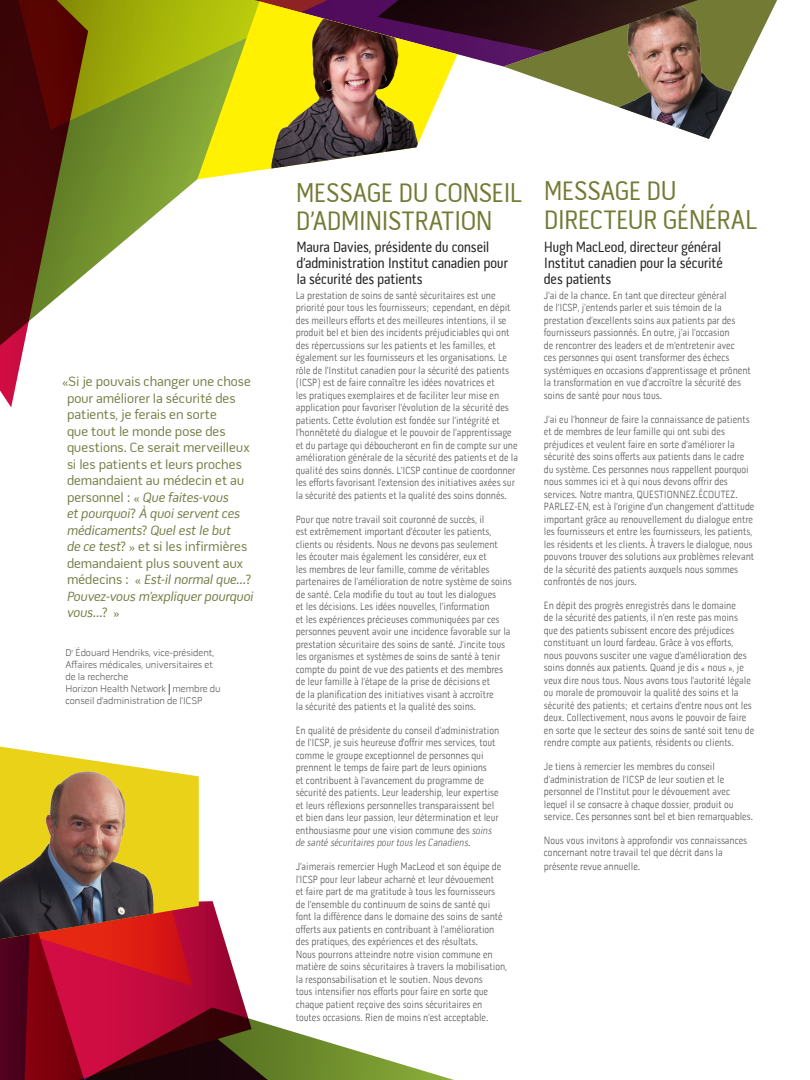
<style>
.page{position:relative;width:810px;height:1080px;background:#fff}
.page>*{position:absolute;margin:0;border:0;box-sizing:border-box;transform-origin:0 0}
.t1{font:27.5px/28.8px "Pill Gothic 300 mg";letter-spacing:-.02em;color:#727a34}
.t2{font:15px/16.2px "Pill Gothic 300 mg";letter-spacing:-.015em;color:#231f20}
.t3{font:13.75px/16.5px "Pill Gothic 600 mg";color:#727c42}
.t4{font:300 10.62px/12.5px "Pill Gothic 300 mg";color:#57585a}
.Paragraph_Style_1{font:300 10px/12px "Pill Gothic 600 mg";color:#57585a}
.s1{font-style:italic}
.s2{font-family:"Pill Gothic 300 mg Light Obq";font-weight:400}
</style>
<div class="page">
<svg style="left:368px;top:0;width:135px;height:67px"></svg>
<svg style="left:88px;top:130px;width:111px;height:142px"></svg>
<svg style="left:88px;top:0;width:280px;height:130px"></svg>
<svg style="left:0;top:0;width:88px;height:407px"></svg>
<svg style="left:197px;top:1px;width:260px;height:178px"></svg>
<img style="left:271px;top:5px;width:165px;height:164px">
<svg style="left:503px;top:0;width:274px;height:91px"></svg>
<img style="left:573px;top:0;width:202px;height:139px">
<svg style="left:0;top:901px;width:454px;height:179px"></svg>
<svg style="left:0;top:747px;width:199px;height:192px;fill:#e9d217"></svg>
<img style="left:0;top:748px;width:182px;height:191px">
<p class="t3" style="left:67px;top:374px;width:188px;text-indent:-5px">«Si je pouvais changer une chose pour améliorer la sécurité des patients, je ferais en sorte<br>que tout le monde pose des questions. Ce serait merveilleux si les patients et leurs proches demandaient au médecin et au personnel : « <span class="s1">Que faites-vous<br>et pourquoi</span>? <span class="s1">À quoi servent ces médicaments</span>? <span class="s1">Quel est le but<br>de ce test</span>? » et si les infirmières demandaient plus souvent aux médecins : « <span class="s1">Est-il normal que…</span>?<br><span class="s1">Pouvez-vous m’expliquer pourquoi vous…</span>? »</p>
<p class="Paragraph_Style_1" style="left:65px;top:647px;width:150px">D<sup>r</sup> Édouard Hendriks, vice-président,<br>Affaires médicales, universitaires et de la recherche</p>
<p class="Paragraph_Style_1" style="left:65px;top:683px;width:157px">Horizon Health Network membre du conseil d’administration de l’ICSP</p>
<p class="t1" style="left:296px;top:178px;width:227px">MESSAGE DU CONSEIL<br>D’ADMINISTRATION</p>
<p class="t1" style="left:544px;top:177px;width:215px">MESSAGE DU<br>DIRECTEUR GÉNÉRAL</p>
<p class="t2" style="left:544px;top:239px;width:179px">Hugh MacLeod, directeur général</p>
<p class="t2" style="left:544px;top:255px;width:180px">Institut canadien pour la sécurité des patients</p>
<p class="t2" style="left:296px;top:239px;width:213px">Maura Davies, présidente du conseil d’administration Institut canadien pour la sécurité des patients</p>
<p class="t4" style="left:296px;top:289px;width:224px">La prestation de soins de santé sécuritaires est une priorité pour tous les fournisseurs; cependant, en dépit des meilleurs efforts et des meilleures intentions, il se produit bel et bien des incidents préjudiciables qui ont des répercussions sur les patients et les familles, et également sur les fournisseurs et les organisations. Le rôle de l’Institut canadien pour la sécurité des patients (ICSP) est de faire connaître les idées novatrices et<br>les pratiques exemplaires et de faciliter leur mise en application pour favoriser l’évolution de la sécurité des patients. Cette évolution est fondée sur l’intégrité et l’honnêteté du dialogue et le pouvoir de l’apprentissage et du partage qui déboucheront en fin de compte sur une amélioration générale de la sécurité des patients et de la qualité des soins donnés. L’ICSP continue de coordonner les efforts favorisant l’extension des initiatives axées sur la sécurité des patients et la qualité des soins donnés.</p>
<p class="t4" style="left:296px;top:513px;width:217px">Pour que notre travail soit couronné de succès, il<br>est extrêmement important d’écouter les patients, clients ou résidents. Nous ne devons pas seulement<br>les écouter mais également les considérer, eux et<br>les membres de leur famille, comme de véritables partenaires de l’amélioration de notre système de soins de santé. Cela modifie du tout au tout les dialogues<br>et les décisions. Les idées nouvelles, l’information<br>et les expériences précieuses communiquées par ces personnes peuvent avoir une incidence favorable sur la prestation sécuritaire des soins de santé. J’incite tous les organismes et systèmes de soins de santé à tenir compte du point de vue des patients et des membres de leur famille à l’étape de la prise de décisions et<br>de la planification des initiatives visant à accroître<br>la sécurité des patients et la qualité des soins.</p>
<p class="t4" style="left:296px;top:724px;width:205px">En qualité de présidente du conseil d’administration de l’ICSP, je suis heureuse d’offrir mes services, tout comme le groupe exceptionnel de personnes qui prennent le temps de faire part de leurs opinions<br>et contribuent à l’avancement du programme de sécurité des patients. Leur leadership, leur expertise et leurs réflexions personnelles transparaissent bel et bien dans leur passion, leur détermination et leur enthousiasme pour une vision commune des <span class="s2">soins de santé sécuritaires pour tous les Canadiens</span>.</p>
<p class="t4" style="left:296px;top:860px;width:213px">J’aimerais remercier Hugh MacLeod et son équipe de l’ICSP pour leur labeur acharné et leur dévouement<br>et faire part de ma gratitude à tous les fournisseurs de l’ensemble du continuum de soins de santé qui font la différence dans le domaine des soins de santé offerts aux patients en contribuant à l’amélioration des pratiques, des expériences et des résultats.<br>Nous pourrons atteindre notre vision commune en matière de soins sécuritaires à travers la mobilisation, la responsabilisation et le soutien. Nous devons<br>tous intensifier nos efforts pour faire en sorte que chaque patient reçoive des soins sécuritaires en</p>
<p class="t4" style="left:296px;top:1011px;width:194px">toutes occasions. Rien de moins n’est acceptable.</p>
<p class="t4" style="left:544px;top:289px;width:208px">J’ai de la chance. En tant que directeur général<br>de l’ICSP, j’entends parler et suis témoin de la prestation d’excellents soins aux patients par des fournisseurs passionnés. En outre, j’ai l’occasion<br>de rencontrer des leaders et de m’entretenir avec<br>ces personnes qui osent transformer des échecs systémiques en occasions d’apprentissage et prônent la transformation en vue d’accroître la sécurité des soins de santé pour nous tous.</p>
<p class="t4" style="left:544px;top:413px;width:212px">J’ai eu l’honneur de faire la connaissance de patients et de membres de leur famille qui ont subi des préjudices et veulent faire en sorte d’améliorer la sécurité des soins offerts aux patients dans le cadre du système. Ces personnes nous rappellent pourquoi nous sommes ici et à qui nous devons offrir des services. Notre mantra, QUESTIONNEZ.ÉCOUTEZ.<br>PARLEZ‑EN, est à l’origine d’un changement d’attitude important grâce au renouvellement du dialogue entre les fournisseurs et entre les fournisseurs, les patients, les résidents et les clients. À travers le dialogue, nous pouvons trouver des solutions aux problèmes relevant de la sécurité des patients auxquels nous sommes confrontés de nos jours.</p>
<p class="t4" style="left:544px;top:599px;width:212px">En dépit des progrès enregistrés dans le domaine<br>de la sécurité des patients, il n’en reste pas moins que des patients subissent encore des préjudices constituant un lourd fardeau. Grâce à vos efforts, nous pouvons susciter une vague d’amélioration des soins donnés aux patients. Quand je dis « nous », je veux dire nous tous. Nous avons tous l’autorité légale ou morale de promouvoir la qualité des soins et la sécurité des patients; et certains d’entre nous ont les deux. Collectivement, nous avons le pouvoir de faire en sorte que le secteur des soins de santé soit tenu de rendre compte aux patients, résidents ou clients.</p>
<p class="t4" style="left:544px;top:760px;width:211px">Je tiens à remercier les membres du conseil d’administration de l’ICSP de leur soutien et le personnel de l’Institut pour le dévouement avec lequel il se consacre à chaque dossier, produit ou service. Ces personnes sont bel et bien remarquables.</p>
<p class="t4" style="left:544px;top:834px;width:205px">Nous vous invitons à approfondir vos connaissances concernant notre travail tel que décrit dans la</p>
<p class="t4" style="left:544px;top:860px;width:98px">présente revue annuelle.</p>
</div>
